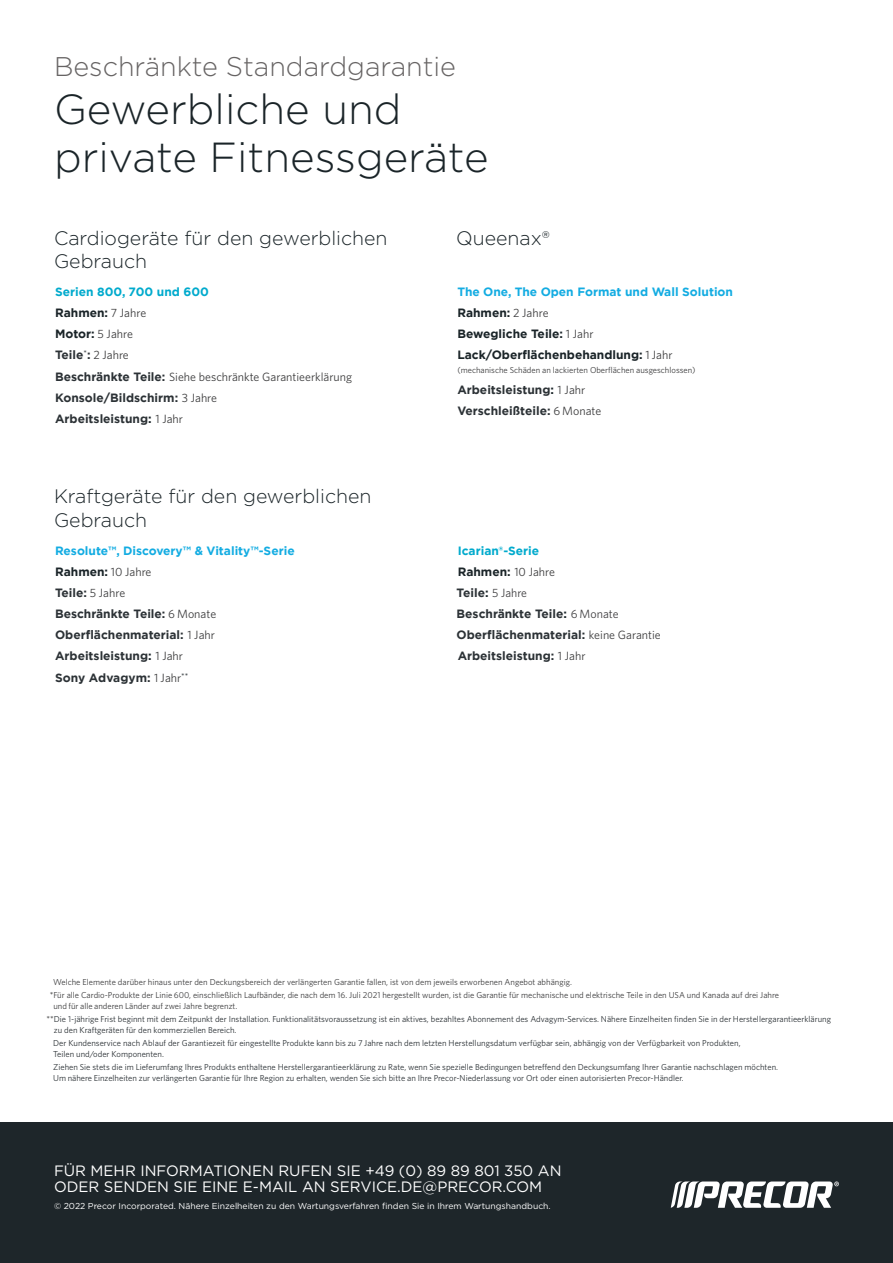
<style>
.page{position:relative;width:893px;height:1263px;background:#fff}
.page>*{position:absolute;margin:0;border:0;box-sizing:border-box;transform-origin:0 0}
.t1{font:300 42px/48px "Gotham";color:#1a2428}
.t2{font:300 27px "Gotham";color:#676464}
.t3{font:300 19.5px/23.4px "Gotham";color:#1a2428}
.t4{font:15px/16.5px "Gotham";color:#fff}
.t5{font:700 12px "Gotham";color:#2c3236}
.t6{font:700 12px "Gotham";color:#1a2428}
.t7{font:700 12px "Gotham";color:#13ace2}
.t8{font:12px "Whitney";color:#3e3e3f}
.t9{font:700 12px "Gotham";color:#00aacd}
.t10{font:12px "Whitney";color:#414042}
.t11{font:8.7px/10.4px "Whitney";color:#2c3236}
.t12{font:8.7px/10.4px "Whitney";color:#3e3e3f}
.t13{font:8.7px "Gotham";color:#fff}
.s1{font-family:"Whitney";font-weight:400;color:#3e3e3f}
.s2{font-family:"Gotham";font-weight:700;color:#2c3236}
.s3{color:#1a2428}
.s4{font-family:"Gotham";font-weight:700;color:#1a2428}
.s5{font-family:"Whitney";font-weight:400;color:#414042}
.s6{font-family:"Gotham"}
.s7{font-family:"Gotham";color:#3e3e3f}
</style>
<div class="page">
<div style="left:0;top:1122px;width:893px;height:141px;background:#1e262a"></div>
<svg style="left:671px;top:1181px;width:168px;height:27px"></svg>
<p class="t2" style="left:54px;top:49px;width:403px">Beschränkte Standardgarantie</p>
<p class="t1" style="left:54px;top:84px;width:436px">Gewerbliche und private Fitnessgeräte</p>
<p class="t3" style="left:54px;top:225px;width:335px">Cardiogeräte für den gewerblichen<br>Gebrauch</p>
<p class="t9" style="left:55px;top:284px;width:155px">Serien 800, 700 und 600</p>
<p class="t6" style="left:55px;top:305px;width:93px">Rahmen: <span class="s1">7 Jahre</span></p>
<p class="t6" style="left:55px;top:326px;width:79px">Motor: <span class="s1">5 Jahre</span></p>
<p class="t5" style="left:55px;top:347px;width:75px">Teile<sup>*</sup>: <span class="s1">2 Jahre</span></p>
<p class="t8" style="left:55px;top:368px;width:299px"><span class="s2">Beschränkte Teile:</span> Siehe beschränkte Garantieerklärung</p>
<p class="t5" style="left:55px;top:389px;width:164px">Konsole/Bildschirm: <span class="s1">3 Jahre</span></p>
<p class="t5" style="left:55px;top:411px;width:129px">Arbeitsleistung<span class="s3">:</span> <span class="s1">1 Jahr</span></p>
<p class="t3" style="left:54px;top:484px;width:319px">Kraftgeräte für den gewerblichen<br>Gebrauch</p>
<p class="t7" style="left:55px;top:542px;width:241px">Resolute™, Discovery™ &amp; Vitality™-Serie</p>
<p class="t6" style="left:55px;top:564px;width:98px">Rahmen: <span class="s1">10 Jahre</span></p>
<p class="t5" style="left:55px;top:585px;width:72px">Teile: <span class="s1">5 Jahre</span></p>
<p class="t5" style="left:55px;top:606px;width:163px">Beschränkte Teile: <span class="s1">6 Monate</span></p>
<p class="t5" style="left:55px;top:627px;width:161px">Oberflächenmaterial: <span class="s1">1 Jahr</span></p>
<p class="t5" style="left:55px;top:648px;width:129px">Arbeitsleistung<span class="s3">:</span> <span class="s1">1 Jahr</span></p>
<p class="t5" style="left:55px;top:669px;width:135px">Sony Advagym: <span class="s1">1 Jahr</span><sup>**</sup></p>
<p class="t3" style="left:456px;top:225px;width:95px">Queenax®</p>
<p class="t7" style="left:457px;top:284px;width:277px">The One, The Open Format und Wall Solution</p>
<p class="t6" style="left:457px;top:305px;width:93px">Rahmen: <span class="s1">2 Jahre</span></p>
<p class="t6" style="left:457px;top:326px;width:138px">Bewegliche Teile: <span class="s1">1 Jahr</span></p>
<p class="t6" style="left:457px;top:347px;width:217px">Lack/Oberflächenbehandlung: <span class="s1">1 Jahr</span></p>
<p class="t12" style="left:457px;top:364px;width:240px">(mechanische Schäden an lackierten Oberflächen ausgeschlossen)</p>
<p class="t5" style="left:457px;top:382px;width:129px">Arbeitsleistung<span class="s3">:</span> <span class="s1">1 Jahr</span></p>
<p class="t5" style="left:457px;top:403px;width:145px">Verschleißteile: <span class="s1">6 Monate</span></p>
<p class="t9" style="left:458px;top:542px;width:83px">Icarian®-Serie</p>
<p class="t6" style="left:458px;top:564px;width:99px">Rahmen: <span class="s1">10 Jahre</span></p>
<p class="t10" style="left:457px;top:585px;width:72px"><span class="s2">Teile</span><span class="s4">:</span> 5 Jahre</p>
<p class="t5" style="left:457px;top:606px;width:164px">Beschränkte Teile<span class="s3">:</span> <span class="s5">6 Monate</span></p>
<p class="t5" style="left:457px;top:627px;width:206px">Oberflächenmaterial: <span class="s1">keine Garantie</span></p>
<p class="t5" style="left:458px;top:648px;width:129px">Arbeitsleistung: <span class="s1">1 Jahr</span></p>
<p class="t12" style="left:53px;top:976px;width:520px">Welche Elemente darüber hinaus unter den Deckungsbereich der verlängerten Garantie fallen, ist von dem jeweils erworbenen Angebot abhängig.</p>
<p class="t12" style="left:53px;top:990px;width:727px;text-indent:-4px"><span class="s6">*</span>Für alle Cardio-Produkte der Linie 600, einschließlich Laufbänder, die nach dem 16. Juli 2021 hergestellt wurden, ist die Garantie für mechanische und elektrische Teile in den USA und Kanada auf drei Jahre und für alle anderen Länder auf zwei Jahre begrenzt.</p>
<p class="t11" style="left:54px;top:1014px;width:779px;text-indent:-7px"><span class="s7">**</span>Die 1-jährige Frist beginnt mit dem Zeitpunkt der Installation. Funktionalitätsvoraussetzung ist ein aktives, bezahltes Abonnement des Advagym-Services. Nähere Einzelheiten finden Sie in der Herstellergarantieerklärung zu den Kraftgeräten für den kommerziellen Bereich.</p>
<p class="t11" style="left:53px;top:1038px;width:689px">Der Kundenservice nach Ablauf der Garantiezeit für eingestellte Produkte kann bis zu 7 Jahre nach dem letzten Herstellungsdatum verfügbar sein, abhängig von der Verfügbarkeit von Produkten,<br>Teilen und/oder Komponenten.</p>
<p class="t11" style="left:53px;top:1062px;width:726px">Ziehen Sie stets die im Lieferumfang Ihres Produkts enthaltene Herstellergarantieerklärung zu Rate, wenn Sie spezielle Bedingungen betreffend den Deckungsumfang Ihrer Garantie nachschlagen möchten.<br>Um nähere Einzelheiten zur verlängerten Garantie für Ihre Region zu erhalten, wenden Sie sich bitte an Ihre Precor-Niederlassung vor Ort oder einen autorisierten Precor-Händler.</p>
<p class="t4" style="left:54px;top:1162px;width:509px">FÜR MEHR INFORMATIONEN RUFEN SIE +49 (0) 89 89 801 350 AN<br>ODER SENDEN SIE EINE E-MAIL AN SERVICE.DE@PRECOR.COM</p>
<p class="t13" style="left:54px;top:1200px;width:498px">© 2022 Precor Incorporated. Nähere Einzelheiten zu den Wartungsverfahren finden Sie in Ihrem Wartungshandbuch.</p>
</div>
